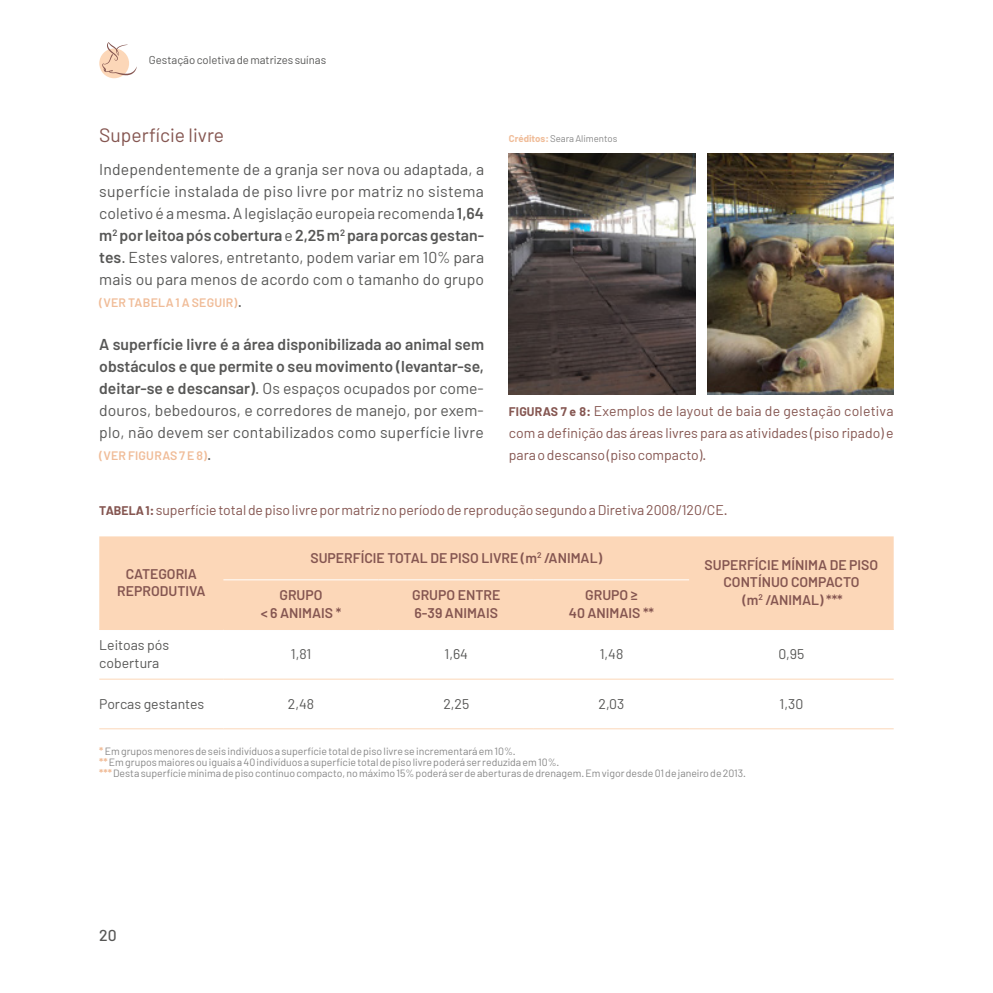
<style>
.page{position:relative;width:993px;height:993px;background:#fff}
.page>*{position:absolute;margin:0;border:0;box-sizing:border-box;transform-origin:0 0}
.t1{font:19.25px "Barlow";color:#855651}
.t2{font:15.75px/21.9px "Barlow";letter-spacing:.01em;color:#575756;text-align:justify}
.t3{font:500 15.75px "Barlow";color:#575756}
.t4{font:14px/21.9px "Barlow";color:#855651;text-align:justify}
.t5{font:600 14px/17.5px "Barlow";color:#855651;text-align:center}
.t6{font:14px/17.5px "Barlow";color:#575756}
.t7{font:600 12.25px "Barlow";letter-spacing:.02em;color:#f0bc98}
.t8{font:11.38px "Barlow";color:#575756}
.t9{font:10.5px/11px "Barlow";color:#878787}
.t10{font:9.62px "Barlow";color:#878787}
.s1{font-weight:600}
.s2{font-weight:400;font-size:15.75px;color:#575756}
.s3{font-weight:700;color:#f0bc98}
.s4{font-weight:700;font-size:12.25px}
</style>
<div class="page">
<div style="left:99px;top:536px;width:794px;height:93px;background:#fcd7b8"></div>
<hr style="left:99px;top:678px;width:124px;height:1px;background:#fcd7b8">
<hr style="left:223px;top:678px;width:155px;height:1px;background:#fcd7b8">
<hr style="left:378px;top:678px;width:155px;height:1px;background:#fcd7b8">
<hr style="left:533px;top:678px;width:156px;height:1px;background:#fcd7b8">
<hr style="left:689px;top:678px;width:204px;height:1px;background:#fcd7b8">
<hr style="left:99px;top:728px;width:124px;height:1px;background:#fcd7b8">
<hr style="left:223px;top:728px;width:155px;height:1px;background:#fcd7b8">
<hr style="left:378px;top:728px;width:155px;height:1px;background:#fcd7b8">
<hr style="left:533px;top:728px;width:156px;height:1px;background:#fcd7b8">
<hr style="left:689px;top:728px;width:204px;height:1px;background:#fcd7b8">
<hr style="left:99px;top:629px;width:124px;height:1px;background:#fcd7b8">
<hr style="left:689px;top:629px;width:204px;height:1px;background:#fcd7b8">
<hr style="left:223px;top:629px;width:155px;height:1px;background:#fcd7b8">
<hr style="left:378px;top:629px;width:155px;height:1px;background:#fcd7b8">
<hr style="left:533px;top:629px;width:156px;height:1px;background:#fcd7b8">
<hr style="left:223px;top:579px;width:155px;height:1px;background:#fff">
<hr style="left:378px;top:579px;width:155px;height:1px;background:#fff">
<hr style="left:533px;top:579px;width:156px;height:1px;background:#fff">
<img style="left:508px;top:153px;width:187px;height:241px">
<img style="left:707px;top:153px;width:186px;height:241px">
<div style="left:99px;top:48px;width:30px;height:30px;background:#fcd7b8;border-radius:50%"></div>
<svg style="left:102px;top:42px;width:35px;height:33px"></svg>
<p class="t8" style="left:149px;top:53px;width:179px">Gestação coletiva de matrizes suínas</p>
<p class="t1" style="left:99px;top:123px;width:126px">Superfície livre</p>
<p class="t2" style="left:99px;top:158px;width:386px">Independentemente de a granja ser nova ou adaptada, a superfície instalada de piso livre por matriz no sistema coletivo é a mesma. A legislação europeia recomenda <span class="s1">1,64 m</span><sup>2</sup> <span class="s1">por leitoa pós cobertura</span> e <span class="s1">2,25 m</span><sup>2</sup> <span class="s1">para porcas gestan&shy;tes</span>. Estes valores, entretanto, podem variar em 10% para mais ou para menos de acordo com o tamanho do grupo</p>
<p class="t7" style="left:99px;top:294px;width:144px">(VER TABELA 1 A SEGUIR)<span class="s2">.</span></p>
<p class="t2" style="left:99px;top:333px;width:386px"><span class="s1">A superfície livre é a área disponibilizada ao animal sem obstáculos e que permite o seu movimento (levantar-se, deitar-se e descansar)</span>. Os espaços ocupados por come&shy;douros, bebedouros, e corredores de manejo, por exem&shy;plo, não devem ser contabilizados como superfície livre</p>
<p class="t7" style="left:99px;top:447px;width:114px">(VER FIGURAS 7 E 8)<span class="s2">.</span></p>
<p class="t10" style="left:508px;top:133px;width:110px"><span class="s3">Créditos:</span> Seara Alimentos</p>
<p class="t4" style="left:508px;top:399px;width:386px"><span class="s4">FIGURAS 7 e 8:</span> Exemplos de layout de baia de gestação coletiva com a definição das áreas livres para as atividades (piso ripado) e para o descanso (piso compacto).</p>
<p class="t4" style="left:99px;top:498px;width:629px"><span class="s4">TABELA 1:</span>superfície total de piso livre por matriz no período de reprodução segundo a Diretiva 2008/120/CE.</p>
<p class="t5" style="left:117px;top:564px;width:90px">CATEGORIA<br>REPRODUTIVA</p>
<p class="t5" style="left:310px;top:548px;width:293px">SUPERFÍCIE TOTAL DE PISO LIVRE (m<sup>2</sup> /ANIMAL)</p>
<p class="t5" style="left:261px;top:586px;width:82px">GRUPO<br>&lt; 6 ANIMAIS *</p>
<p class="t5" style="left:412px;top:586px;width:90px;text-align:left">GRUPO ENTRE<br>6-39 ANIMAIS</p>
<p class="t5" style="left:568px;top:586px;width:87px">GRUPO ≥<br>40 ANIMAIS **</p>
<p class="t5" style="left:704px;top:555px;width:175px">SUPERFÍCIE MÍNIMA DE PISO<br>CONTÍNUO COMPACTO<br>(m<sup>2</sup> /ANIMAL) ***</p>
<p class="t6" style="left:99px;top:635px;width:71px">Leitoas pós cobertura</p>
<p class="t6" style="left:291px;top:644px;width:22px">1,81</p>
<p class="t6" style="left:444px;top:644px;width:25px">1,64</p>
<p class="t6" style="left:599px;top:644px;width:25px">1,48</p>
<p class="t6" style="left:778px;top:644px;width:28px">0,95</p>
<p class="t6" style="left:99px;top:694px;width:107px">Porcas gestantes</p>
<p class="t6" style="left:288px;top:694px;width:28px">2,48</p>
<p class="t6" style="left:443px;top:694px;width:27px">2,25</p>
<p class="t6" style="left:598px;top:694px;width:27px">2,03</p>
<p class="t6" style="left:779px;top:694px;width:25px">1,30</p>
<p class="t9" style="left:99px;top:745px;width:648px"><span class="s3">*</span>Em grupos menores de seis indivíduos a superfície total de piso livre se incrementará em 10%.<br><span class="s3">**</span>Em grupos maiores ou iguais a 40 indivíduos a superfície total de piso livre poderá ser reduzida em 10%.<br><span class="s3">***</span>Desta superfície mínima de piso contínuo compacto, no máximo 15% poderá ser de aberturas de drenagem. Em vigor desde 01 de janeiro de 2013.</p>
<p class="t3" style="left:99px;top:925px;width:19px">20</p>
</div>
